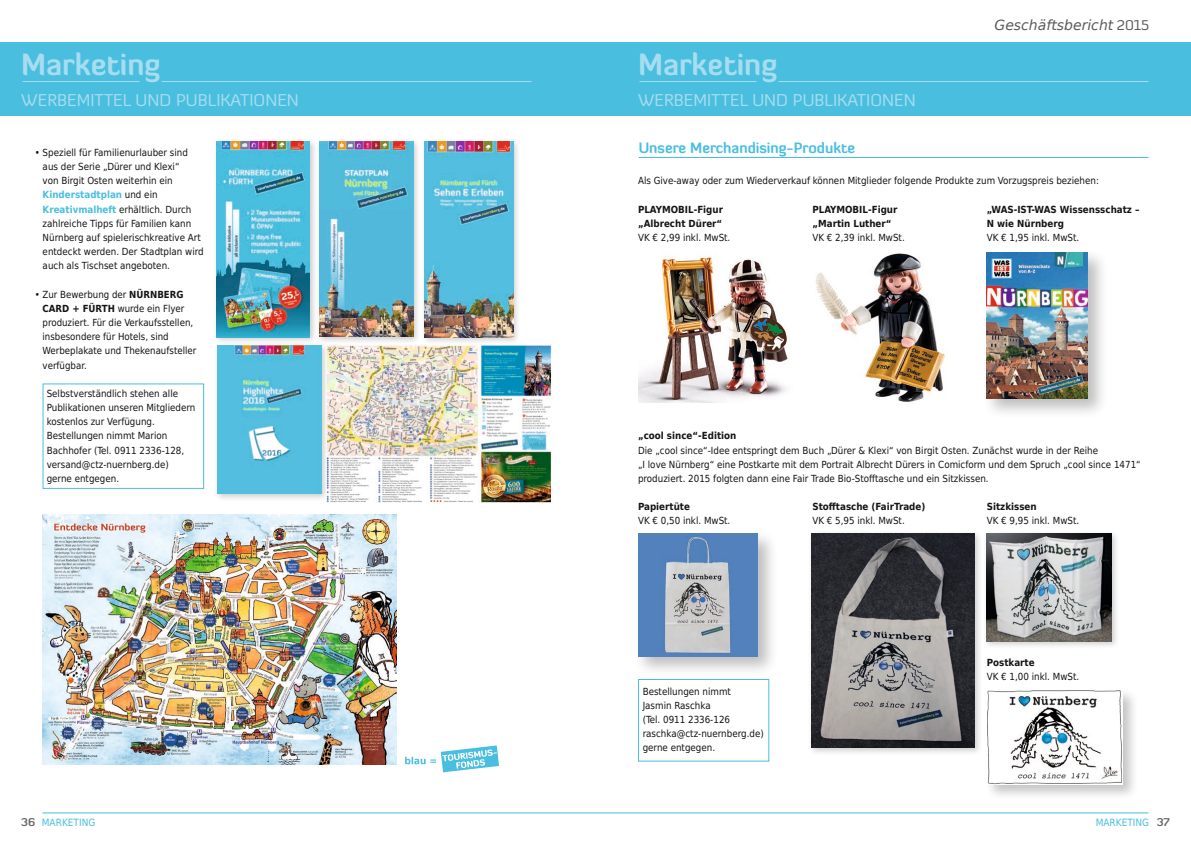
<style>
.page{position:relative;width:1191px;height:842px;background:#fff}
.page>*{position:absolute;margin:0;border:0;box-sizing:border-box;transform-origin:0 0}
.t1{font:700 30px "Diavlo";color:#a7ddf0}
.t2{font:17px "Diavlo";color:#a7ddf0}
.t3{font:700 14.7px "Diavlo";color:#49bedf}
.t4{font:italic 14px "DejaVu Sans";color:#5a5a5a}
.t5{font:10px "DejaVu Sans Condensed";color:#49bedf}
.t6{font:9.8px/14.2px "DejaVu Sans Condensed";color:#131413}
.t7{font:700 9.8px/14.2px "DejaVu Sans Condensed";color:#131413}
.s1{font-family:"Diavlo";font-style:normal}
.s2{font-weight:700;color:#49bedf}
.s3{font-weight:700}
.s4{font-family:"Diavlo";font-weight:700;font-size:11px;color:#686867}
</style>
<div class="page">
<img style="left:815px;top:253px;width:130px;height:149px">
<img style="left:638px;top:257px;width:150px;height:145px">
<hr style="left:43px;top:812px;width:1105px;height:1px;background:#49bedf">
<div style="left:0;top:43px;width:1191px;height:73px;background:#49bedf"></div>
<hr style="left:639px;top:81px;width:117px;height:1px;background:#a7ddf0">
<hr style="left:23px;top:81px;width:117px;height:1px;background:#a7ddf0">
<hr style="left:778px;top:81px;width:370px;height:1px;background:#a7ddf0">
<hr style="left:162px;top:81px;width:369px;height:1px;background:#a7ddf0">
<svg style="left:405px;top:745px;width:94px;height:27px"></svg>
<hr style="left:639px;top:157px;width:509px;height:1px;background:#49bedf">
<div style="left:43px;top:383px;width:161px;height:106px;border:1px solid #49bedf"></div>
<div style="left:982px;top:248px;width:126px;height:171px;background:#131413;opacity:.28"></div>
<img style="left:986px;top:252px;width:101px;height:146px">
<div style="left:633px;top:529px;width:145px;height:148px;background:#131413;opacity:.28"></div>
<img style="left:638px;top:534px;width:119px;height:122px">
<div style="left:638px;top:679px;width:131px;height:83px;border:1px solid #49bedf"></div>
<div style="left:316px;top:138px;width:105px;height:207px;background:#131413;opacity:.22"></div>
<img style="left:320px;top:142px;width:93px;height:195px">
<div style="left:213px;top:138px;width:105px;height:207px;background:#131413;opacity:.22"></div>
<img style="left:217px;top:142px;width:93px;height:195px">
<div style="left:214px;top:342px;width:116px;height:160px;background:#131413;opacity:.22"></div>
<img style="left:218px;top:346px;width:104px;height:148px">
<div style="left:420px;top:138px;width:101px;height:207px;background:#131413;opacity:.22"></div>
<img style="left:424px;top:142px;width:89px;height:195px">
<div style="left:984px;top:687px;width:154px;height:114px;background:#131413;opacity:.25"></div>
<img style="left:986px;top:690px;width:136px;height:94px">
<div style="left:982px;top:530px;width:137px;height:120px;background:#131413;opacity:.22"></div>
<img style="left:986px;top:534px;width:125px;height:107px">
<div style="left:808px;top:529px;width:174px;height:227px;background:#131413;opacity:.22"></div>
<img style="left:812px;top:533px;width:162px;height:215px">
<img style="left:326px;top:344px;width:226px;height:158px">
<img style="left:43px;top:514px;width:353px;height:250px">
<h1 class="t1" style="left:21px;top:45px;width:141px">Marketing</h1>
<h1 class="t1" style="left:638px;top:45px;width:141px">Marketing</h1>
<h2 class="t2" style="left:21px;top:89px;width:279px">WERBEMITTEL UND PUBLIKATIONEN</h2>
<h2 class="t2" style="left:638px;top:89px;width:279px">WERBEMITTEL UND PUBLIKATIONEN</h2>
<h3 class="t4" style="left:994px;top:15px;width:156px">Geschäftsbericht <span class="s1">2015</span></h3>
<p class="t6" style="left:43px;top:145px;width:163px;text-indent:-8px">• Speziell für Familienurlauber sind aus der Serie „Dürer und Klexi“<br>von Birgit Osten weiterhin ein <span class="s2">Kinderstadtplan</span> und ein <span class="s2">Kreativmalheft</span> erhältlich. Durch zahlreiche Tipps für Familien kann Nürnberg auf spielerischkreative Art entdeckt werden. Der Stadtplan wird auch als Tischset angeboten.</p>
<p class="t6" style="left:43px;top:287px;width:155px;text-indent:-8px">• Zur Bewerbung der <span class="s3">NÜRNBERG<br>CARD + FÜRTH</span> wurde ein Flyer produziert. Für die Verkaufsstellen, insbesondere für Hotels, sind<br>Werbeplakate und Thekenaufsteller verfügbar.</p>
<p class="t6" style="left:47px;top:386px;width:150px">Selbstverständlich stehen alle<br>Publikationen unseren Mitgliedern kostenlos zur Verfügung.<br>Bestellungen nimmt Marion<br>Bachhofer (Tel. 0911 2336-128, versand@ctz-nuernberg.de) gerne entgegen.</p>
<h3 class="t3" style="left:639px;top:138px;width:218px">Unsere Merchandising-Produkte</h3>
<p class="t6" style="left:638px;top:173px;width:462px">Als Give-away oder zum Wiederverkauf können Mitglieder folgende Produkte zum Vorzugspreis beziehen:</p>
<p class="t7" style="left:638px;top:202px;width:87px">PLAYMOBIL-Figur „Albrecht Dürer“</p>
<p class="t6" style="left:638px;top:230px;width:94px">VK € 2,99 inkl. MwSt.</p>
<p class="t7" style="left:812px;top:202px;width:86px">PLAYMOBIL-Figur „Martin Luther“</p>
<p class="t6" style="left:812px;top:230px;width:94px">VK € 2,39 inkl. MwSt.</p>
<p class="t7" style="left:986px;top:202px;width:154px">„WAS-IST-WAS Wissensschatz –<br>N wie Nürnberg</p>
<p class="t6" style="left:986px;top:230px;width:94px">VK € 1,95 inkl. MwSt.</p>
<p class="t7" style="left:638px;top:428px;width:100px">„cool since“-Edition</p>
<p class="t6" style="left:638px;top:442px;width:504px">Die „cool since“-Idee entspringt dem Buch „Dürer &amp; Klexi“ von Birgit Osten. Zunächst wurde in der Reihe<br>„I love Nürnberg“ eine Postkarte mit dem Portrait Albrecht Dürers in Comicform und dem Spruch „cool since 1471“ produziert. 2015 folgten dann eine Fair Trade Bio-Stofftasche und ein Sitzkissen.</p>
<p class="t7" style="left:812px;top:499px;width:114px">Stofftasche (FairTrade)</p>
<p class="t6" style="left:812px;top:513px;width:94px">VK € 5,95 inkl. MwSt.</p>
<p class="t7" style="left:638px;top:499px;width:53px">Papiertüte</p>
<p class="t6" style="left:638px;top:513px;width:94px">VK € 0,50 inkl. MwSt.</p>
<p class="t7" style="left:986px;top:499px;width:51px">Sitzkissen</p>
<p class="t6" style="left:986px;top:513px;width:94px">VK € 9,95 inkl. MwSt.</p>
<p class="t6" style="left:642px;top:683px;width:123px">Bestellungen nimmt<br>Jasmin Raschka<br>(Tel. 0911 2336-126 raschka@ctz-nuernberg.de) gerne entgegen.</p>
<p class="t7" style="left:986px;top:655px;width:49px">Postkarte</p>
<p class="t6" style="left:986px;top:669px;width:94px">VK € 1,00 inkl. MwSt.</p>
<p class="t5" style="left:21px;top:815px;width:76px"><span class="s4">36</span> MARKETING</p>
<p class="t5" style="left:1095px;top:815px;width:76px">MARKETING <span class="s4">37</span></p>
</div>
